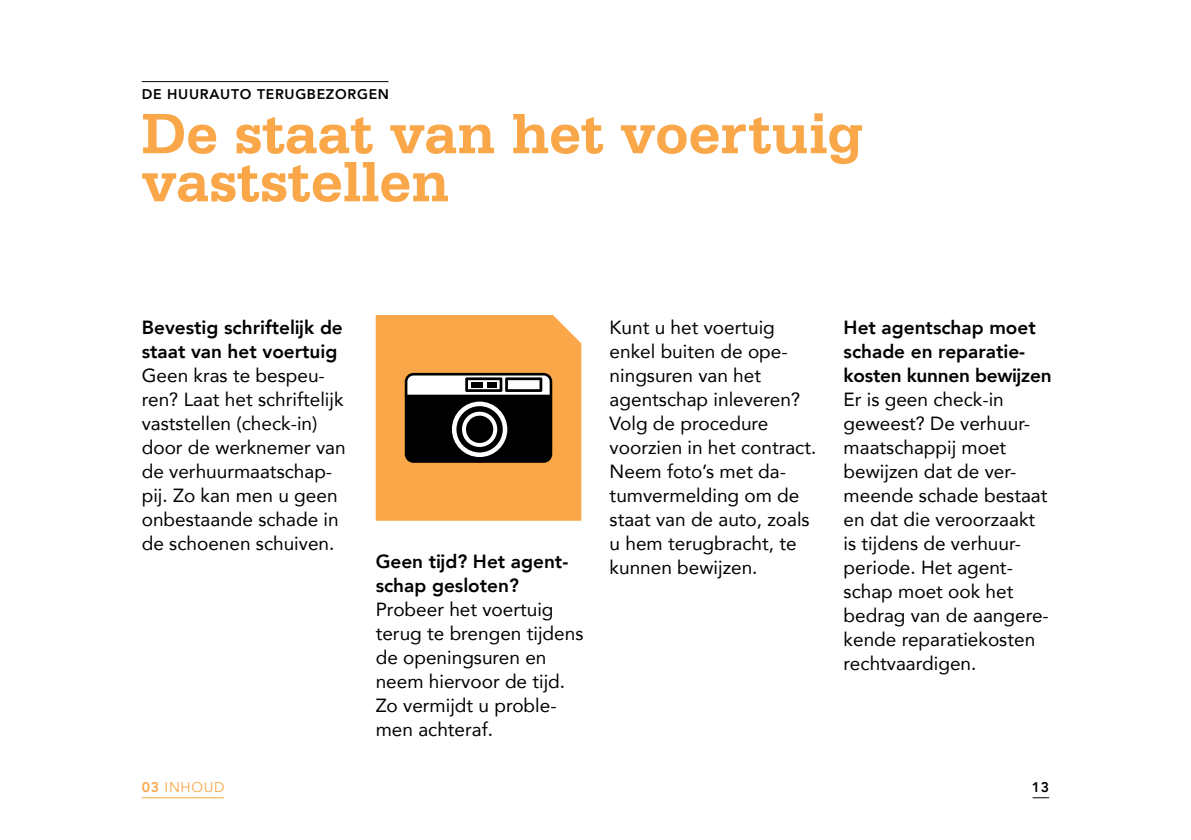
<style>
.page{position:relative;width:1191px;height:840px;background:#fff}
.page>*{position:absolute;margin:0;border:0;box-sizing:border-box;transform-origin:0 0}
.t1{font:700 60px/48px "Serifa BT";color:#f9a748}
.t2{font:19px/24px "Avenir";color:#000}
.t3{font:800 19px/24px "Avenir";color:#000}
.t4{font:800 14px "Avenir";letter-spacing:.05em;color:#000}
.t5{font:14px "Avenir";letter-spacing:.05em;color:#f9a748}
.s1{font-weight:800}
</style>
<div class="page">
<hr style="left:142px;top:796px;width:82px;height:1px;background:#f9a748">
<div style="left:375px;top:315px;width:207px;height:206px;background:#f9a748"></div>
<hr style="left:142px;top:81px;width:246px;height:1px;background:#000">
<svg style="left:405px;top:372px;width:147px;height:90px"></svg>
<div style="left:471px;top:381px;width:12px;height:6px;background:#000"></div>
<div style="left:487px;top:381px;width:9px;height:6px;background:#000"></div>
<p class="t4" style="left:142px;top:83px;width:249px">DE HUURAUTO TERUGBEZORGEN</p>
<h1 class="t1" style="left:142px;top:108px;width:722px">De staat van het voertuig vaststellen</h1>
<p class="t3" style="left:142px;top:315px;width:203px">Bevestig schriftelijk de staat van het voertuig</p>
<p class="t2" style="left:142px;top:362px;width:205px">Geen kras te bespeu&shy;ren? Laat het schriftelijk vaststellen (check-in) door de werknemer van de verhuurmaatschap&shy;pij. Zo kan men u geen onbestaande schade in de schoenen schuiven.</p>
<p class="t3" style="left:376px;top:549px;width:194px">Geen tijd? Het agent&shy;schap gesloten?</p>
<p class="t2" style="left:376px;top:596px;width:209px">Probeer het voertuig terug te brengen tijdens de openingsuren en neem hiervoor de tijd.<br>Zo vermijdt u proble&shy;men achteraf.</p>
<p class="t2" style="left:609px;top:314px;width:208px">Kunt u het voertuig enkel buiten de ope&shy;ningsuren van het agentschap inleveren?<br>Volg de procedure voorzien in het contract.<br>Neem foto’s met da&shy;tumvermelding om de staat van de auto, zoals u hem terugbracht, te kunnen bewijzen.</p>
<p class="t3" style="left:843px;top:315px;width:209px">Het agentschap moet schade en reparatie&shy;kosten kunnen bewijzen</p>
<p class="t2" style="left:843px;top:386px;width:207px">Er is geen check-in geweest? De verhuur&shy;maatschappij moet bewijzen dat de ver&shy;meende schade bestaat en dat die veroorzaakt is tijdens de verhuur&shy;periode. Het agent&shy;schap moet ook het bedrag van de aangere&shy;kende reparatiekosten rechtvaardigen.</p>
<p class="t5" style="left:142px;top:778px;width:84px"><span class="s1">03</span> INHOUD</p>
<p class="t4" style="left:1032px;top:775px;width:19px">13</p>
</div>
